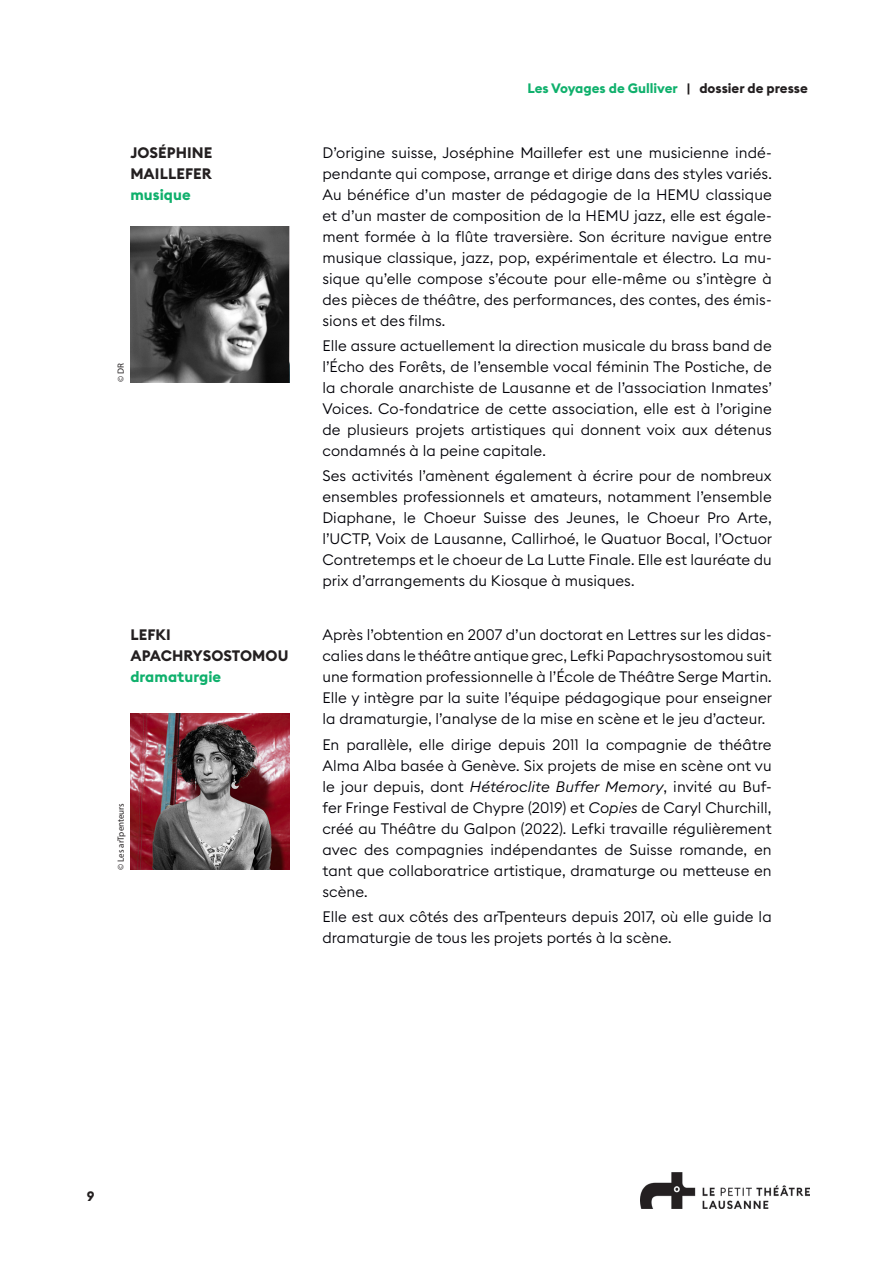
<style>
.page{position:relative;width:893px;height:1263px;background:#fff}
.page>*{position:absolute;margin:0;border:0;box-sizing:border-box;transform-origin:0 0}
.t1{font:300 15px/21px "Euclid Square";letter-spacing:.005em;color:#000007;text-align:justify}
.t2{font:700 15px/21px "Euclid Square";letter-spacing:.005em;color:#231f20}
.t3{font:700 15px "Euclid Square";letter-spacing:.005em;color:#0fb06c}
.t4{font:700 13.5px "Euclid Square";color:#0fb06c}
.t5{font:700 13.5px "Euclid Square";color:#231f20}
.t6{font:700 12.75px "Euclid Square";color:#231f20}
.normal_programme_pédag{font:9px "Myriad Pro";color:#231f20}
.s1{color:#231f20}
.s2{font-style:italic}
</style>
<div class="page">
<img style="left:131px;top:714px;width:158px;height:156px">
<img style="left:130px;top:226px;width:159px;height:156px">
<img style="left:641px;top:1173px;width:168px;height:35px">
<p class="t2" style="left:130px;top:142px;width:84px">JOSÉPHINE<br>MAILLEFER</p>
<p class="t3" style="left:130px;top:185px;width:62px">musique</p>
<p class="normal_programme_pédag" style="left:115px;top:382px;width:20px;rotate:-90deg">© DR</p>
<p class="t2" style="left:130px;top:625px;width:160px">LEFKI<br>APACHRYSOSTOMOU</p>
<p class="t3" style="left:130px;top:667px;width:92px">dramaturgie</p>
<p class="normal_programme_pédag" style="left:115px;top:870px;width:68px;rotate:-90deg">© Les arTpenteurs</p>
<p class="t4" style="left:527px;top:79px;width:282px">Les Voyages de Gulliver <span class="s1">| dossier de presse</span></p>
<p class="t1" style="left:322px;top:142px;width:451px">D’origine suisse, Joséphine Maillefer est une musicienne indé&shy;pendante qui compose, arrange et dirige dans des styles variés.<br>Au bénéfice d’un master de pédagogie de la HEMU classique et d’un master de composition de la HEMU jazz, elle est égale&shy;ment formée à la flûte traversière. Son écriture navigue entre musique classique, jazz, pop, expérimentale et électro. La mu&shy;sique qu’elle compose s’écoute pour elle-même ou s’intègre à des pièces de théâtre, des performances, des contes, des émis&shy;sions et des films.</p>
<p class="t1" style="left:322px;top:335px;width:451px">Elle assure actuellement la direction musicale du brass band de l’Écho des Forêts, de l’ensemble vocal féminin The Postiche, de la chorale anarchiste de Lausanne et de l’association Inmates’ Voices. Co-fondatrice de cette association, elle est à l’origine de plusieurs projets artistiques qui donnent voix aux détenus condamnés à la peine capitale.</p>
<p class="t1" style="left:322px;top:465px;width:451px">Ses activités l’amènent également à écrire pour de nombreux ensembles professionnels et amateurs, notamment l’ensemble Diaphane, le Choeur Suisse des Jeunes, le Choeur Pro Arte, l’UCTP, Voix de Lausanne, Callirhoé, le Quatuor Bocal, l’Octuor Contretemps et le choeur de La Lutte Finale. Elle est lauréate du prix d’arrangements du Kiosque à musiques.</p>
<p class="t1" style="left:322px;top:624px;width:451px">Après l’obtention en 2007 d’un doctorat en Lettres sur les didas&shy;calies dans le théâtre antique grec, Lefki Papachrysostomou suit une formation professionnelle à l’École de Théâtre Serge Martin.<br>Elle y intègre par la suite l’équipe pédagogique pour enseigner la dramaturgie, l’analyse de la mise en scène et le jeu d’acteur.</p>
<p class="t1" style="left:322px;top:734px;width:451px">En parallèle, elle dirige depuis 2011 la compagnie de théâtre Alma Alba basée à Genève. Six projets de mise en scène ont vu le jour depuis, dont <span class="s2">Hétéroclite Buffer Memory</span>, invité au Buf&shy;fer Fringe Festival de Chypre (2019) et <span class="s2">Copies</span> de Caryl Churchill, créé au Théâtre du Galpon (2022). Lefki travaille régulièrement avec des compagnies indépendantes de Suisse romande, en tant que collaboratrice artistique, dramaturge ou metteuse en scène.</p>
<p class="t1" style="left:322px;top:906px;width:451px">Elle est aux côtés des arTpenteurs depuis 2017, où elle guide la dramaturgie de tous les projets portés à la scène.</p>
<p class="t5" style="left:87px;top:1187px;width:9px">9</p>
<p class="t6" style="left:81px;top:1190px;width:9px">9</p>
</div>
